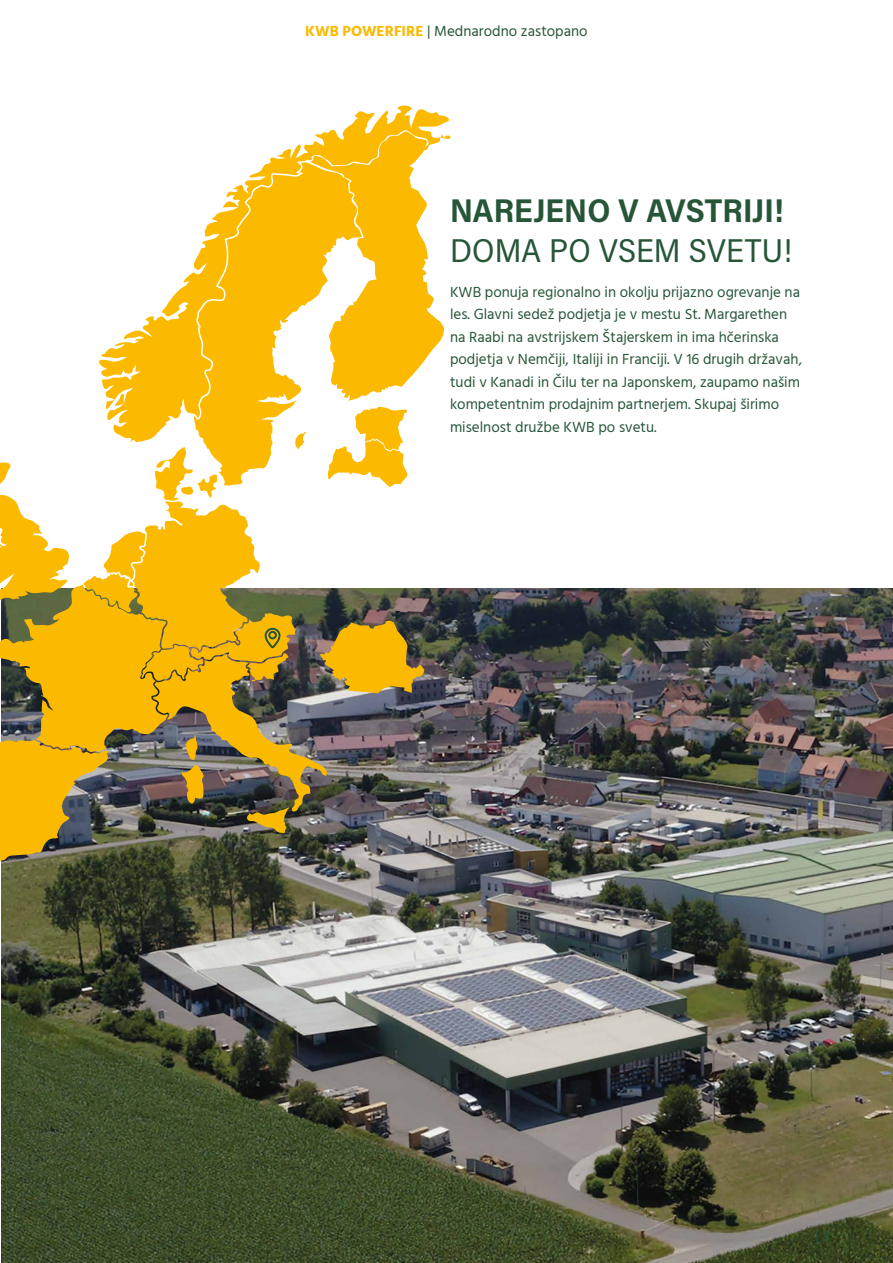
<style>
.page{position:relative;width:893px;height:1263px;background:#fff}
.page>*{position:absolute;margin:0;border:0;box-sizing:border-box;transform-origin:0 0}
.t1{font:700 33px "Acumin Pro Semi Cond";color:#265637}
.t2{font:33px "Acumin Pro Semi Cond";color:#265637}
.t3{font:15px/22.5px "Hind Vadodara";color:#265637}
.s1{font-weight:700;color:#fbba00}
.s2{font-weight:700}
</style>
<div class="page">
<img style="left:1px;top:589px;width:892px;height:674px">
<svg style="left:330px;top:106px;width:120px;height:33px"></svg>
<svg style="left:0;top:131px;width:445px;height:730px"></svg>
<p class="t3" style="left:305px;top:20px;width:284px"><span class="s1">KWB POWERFIRE</span> | Mednarodno zastopano</p>
<h1 class="t1" style="left:450px;top:187px;width:335px">NAREJENO V AVSTRIJI!</h1>
<h1 class="t2" style="left:450px;top:227px;width:343px">DOMA PO VSEM SVETU!</h1>
<p class="t3" style="left:450px;top:281px;width:353px">KWB ponuja regionalno in okolju prijazno ogrevanje na les. Glavni sedež podjetja je v mestu St. Margarethen na Raabi na avstrijskem Štajerskem in ima hčerinska podjetja v Nemčiji, Italiji in Franciji. V 16 drugih državah, tudi v Kanadi in Čilu ter na Japonskem, zaupamo našim kompetentnim prodajnim partnerjem. Skupaj širimo miselnost družbe KWB po svetu.</p>
<p class="t3" style="left:815px;top:1225px;width:16px">| <span class="s2">3</span></p>
</div>
